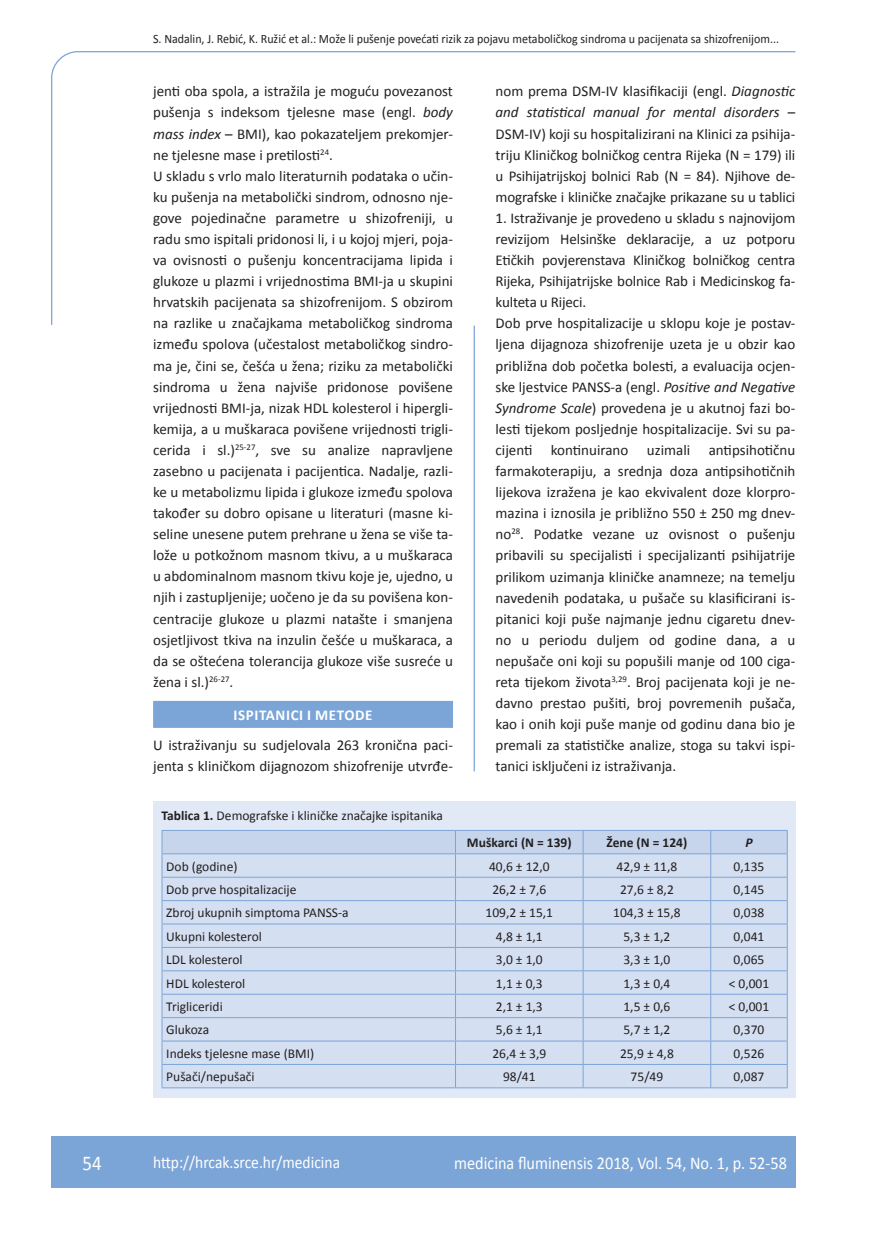
<style>
.page{position:relative;width:872px;height:1234px;background:#fff}
.page>*{position:absolute;margin:0;border:0;box-sizing:border-box;transform-origin:0 0}
.t1{font:21px "Calibri";color:#fff;scale:.9 1}
.t2{font:18px "Calibri";color:#fff;scale:.9 1}
.t3{font:17.25px "Calibri";color:#fff;scale:.9 1}
.t4{font:15px/21px "Calibri";color:#231f20}
.t5{font:700 15px "Calibri";letter-spacing:.04em;color:#fff}
.t6{font:13.5px "Calibri";color:#231f20}
.t7{font:700 13.5px "Calibri";color:#231f20}
.t8{font:italic 700 13.5px "Calibri";color:#231f20}
.t9{font:12.75px "Calibri";color:#231f20;scale:.94 1}
.s1{font-style:italic}
.s2{font-weight:700}
</style>
<div class="page">
<svg style="left:51px;top:51px;width:745px;height:274px"></svg>
<hr style="left:473px;top:325px;width:2px;height:446px;background:#7ca5d7">
<div style="left:51px;top:1135px;width:744px;height:51px;background:#7ca5d7"></div>
<div style="left:153px;top:700px;width:300px;height:27px;background:#7ca5d7"></div>
<div style="left:153px;top:801px;width:642px;height:296px;background:#e1e9f6"></div>
<hr style="left:162px;top:829px;width:293px;height:1px;background:#7ca5d7">
<hr style="left:455px;top:829px;width:128px;height:1px;background:#7ca5d7">
<hr style="left:583px;top:829px;width:127px;height:1px;background:#7ca5d7">
<hr style="left:710px;top:829px;width:77px;height:1px;background:#7ca5d7">
<svg style="left:162px;top:830px;width:626px;height:257px"></svg>
<hr style="left:162px;top:1087px;width:293px;height:1px;background:#7ca5d7">
<hr style="left:455px;top:1087px;width:128px;height:1px;background:#7ca5d7">
<hr style="left:583px;top:1087px;width:127px;height:1px;background:#7ca5d7">
<hr style="left:710px;top:1087px;width:77px;height:1px;background:#7ca5d7">
<p class="t9" style="left:153px;top:30px;width:667px">S. Nadalin, J. Rebić, K. Ružić et al.: Može li pušenje povećati rizik za pojavu metaboličkog sindroma u pacijenata sa shizofrenijom...</p>
<p class="t4" style="left:153px;top:80px;width:301px">jenti oba spola, a istražila je moguću povezanost pušenja s indeksom tjelesne mase (engl. <span class="s1">body mass index</span> – BMI), kao pokazateljem prekomjer&shy;ne tjelesne mase i pretilosti<sup>24</sup>.<br>U skladu s vrlo malo literaturnih podataka o učin&shy;ku pušenja na metabolički sindrom, odnosno nje&shy;gove pojedinačne parametre u shizofreniji, u radu smo ispitali pridonosi li, i u kojoj mjeri, poja&shy;va ovisnosti o pušenju koncentracijama lipida i glukoze u plazmi i vrijednostima BMI-ja u skupini hrvatskih pacijenata sa shizofrenijom. S obzirom na razlike u značajkama metaboličkog sindroma između spolova (učestalost metaboličkog sindro&shy;ma je, čini se, češća u žena; riziku za metabolički sindroma u žena najviše pridonose povišene vrijednosti BMI-ja, nizak HDL kolesterol i hipergli&shy;kemija, a u muškaraca povišene vrijednosti trigli&shy;cerida i sl.)<sup>25-27</sup>, sve su analize napravljene zasebno u pacijenata i pacijentica. Nadalje, razli&shy;ke u metabolizmu lipida i glukoze između spolova također su dobro opisane u literaturi (masne ki&shy;seline unesene putem prehrane u žena se više ta&shy;lože u potkožnom masnom tkivu, a u muškaraca u abdominalnom masnom tkivu koje je, ujedno, u njih i zastupljenije; uočeno je da su povišena kon&shy;centracije glukoze u plazmi natašte i smanjena osjetljivost tkiva na inzulin češće u muškaraca, a da se oštećena tolerancija glukoze više susreće u žena i sl.)<sup>26-27</sup>.</p>
<p class="t5" style="left:234px;top:705px;width:140px">ISPITANICI I METODE</p>
<p class="t4" style="left:153px;top:734px;width:301px">U istraživanju su sudjelovala 263 kronična paci&shy;jenta s kliničkom dijagnozom shizofrenije utvrđe-</p>
<p class="t6" style="left:162px;top:806px;width:283px"><span class="s2">Tablica 1.</span> Demografske i kliničke značajke ispitanika</p>
<p class="t4" style="left:495px;top:80px;width:301px;text-align:justify">nom prema DSM-IV klasifikaciji (engl. <span class="s1">Diagnostic and statistical manual for mental disorders</span> – DSM-IV) koji su hospitalizirani na Klinici za psihija&shy;triju Kliničkog bolničkog centra Rijeka (N = 179) ili u Psihijatrijskoj bolnici Rab (N = 84). Njihove de&shy;mografske i kliničke značajke prikazane su u tablici</p>
<p class="t4" style="left:495px;top:206px;width:301px">1. Istraživanje je provedeno u skladu s najnovijom revizijom Helsinške deklaracije, a uz potporu Etičkih povjerenstava Kliničkog bolničkog centra Rijeka, Psihijatrijske bolnice Rab i Medicinskog fa&shy;kulteta u Rijeci.<br>Dob prve hospitalizacije u sklopu koje je postav&shy;ljena dijagnoza shizofrenije uzeta je u obzir kao približna dob početka bolesti, a evaluacija ocjen&shy;ske ljestvice PANSS-a (engl. <span class="s1">Positive and Negative Syndrome Scale</span>) provedena je u akutnoj fazi bo&shy;lesti tijekom posljednje hospitalizacije. Svi su pa&shy;cijenti kontinuirano uzimali antipsihotičnu farmakoterapiju, a srednja doza antipsihotičnih lijekova izražena je kao ekvivalent doze klorpro&shy;mazina i iznosila je približno 550 ± 250 mg dnev&shy;no<sup>28</sup>. Podatke vezane uz ovisnost o pušenju pribavili su specijalisti i specijalizanti psihijatrije prilikom uzimanja kliničke anamneze; na temelju navedenih podataka, u pušače su klasificirani is&shy;pitanici koji puše najmanje jednu cigaretu dnev&shy;no u periodu duljem od godine dana, a u nepušače oni koji su popušili manje od 100 ciga&shy;reta tijekom života<sup>3,29</sup>. Broj pacijenata koji je ne&shy;davno prestao pušiti, broj povremenih pušača, kao i onih koji puše manje od godinu dana bio je premali za statističke analize, stoga su takvi ispi&shy;tanici isključeni iz istraživanja.</p>
<p class="t7" style="left:467px;top:834px;width:106px">Muškarci (N = 139)</p>
<p class="t7" style="left:606px;top:834px;width:82px">Žene (N = 124)</p>
<p class="t8" style="left:745px;top:834px;width:9px">P</p>
<p class="t6" style="left:166px;top:857px;width:73px">Dob (godine)</p>
<p class="t6" style="left:489px;top:857px;width:62px">40,6 ± 12,0</p>
<p class="t6" style="left:616px;top:857px;width:62px">42,9 ± 11,8</p>
<p class="t6" style="left:733px;top:857px;width:32px">0,135</p>
<p class="t6" style="left:166px;top:880px;width:132px">Dob prve hospitalizacije</p>
<p class="t6" style="left:492px;top:880px;width:55px">26,2 ± 7,6</p>
<p class="t6" style="left:620px;top:880px;width:55px">27,6 ± 8,2</p>
<p class="t6" style="left:733px;top:880px;width:32px">0,145</p>
<p class="t6" style="left:166px;top:904px;width:184px">Zbroj ukupnih simptoma PANSS-a</p>
<p class="t6" style="left:485px;top:904px;width:69px">109,2 ± 15,1</p>
<p class="t6" style="left:613px;top:904px;width:69px">104,3 ± 15,8</p>
<p class="t6" style="left:733px;top:904px;width:32px">0,038</p>
<p class="t6" style="left:166px;top:927px;width:97px">Ukupni kolesterol</p>
<p class="t6" style="left:496px;top:927px;width:48px">4,8 ± 1,1</p>
<p class="t6" style="left:623px;top:927px;width:48px">5,3 ± 1,2</p>
<p class="t6" style="left:733px;top:927px;width:32px">0,041</p>
<p class="t6" style="left:166px;top:951px;width:78px">LDL kolesterol</p>
<p class="t6" style="left:496px;top:951px;width:48px">3,0 ± 1,0</p>
<p class="t6" style="left:623px;top:951px;width:48px">3,3 ± 1,0</p>
<p class="t6" style="left:733px;top:951px;width:32px">0,065</p>
<p class="t6" style="left:166px;top:974px;width:80px">HDL kolesterol</p>
<p class="t6" style="left:496px;top:974px;width:48px">1,1 ± 0,3</p>
<p class="t6" style="left:623px;top:974px;width:48px">1,3 ± 0,4</p>
<p class="t6" style="left:728px;top:974px;width:42px">&lt; 0,001</p>
<p class="t6" style="left:166px;top:997px;width:58px">Trigliceridi</p>
<p class="t6" style="left:496px;top:997px;width:48px">2,1 ± 1,3</p>
<p class="t6" style="left:623px;top:997px;width:48px">1,5 ± 0,6</p>
<p class="t6" style="left:728px;top:997px;width:42px">&lt; 0,001</p>
<p class="t6" style="left:166px;top:1021px;width:44px">Glukoza</p>
<p class="t6" style="left:496px;top:1021px;width:48px">5,6 ± 1,1</p>
<p class="t6" style="left:623px;top:1021px;width:48px">5,7 ± 1,2</p>
<p class="t6" style="left:733px;top:1021px;width:32px">0,370</p>
<p class="t6" style="left:166px;top:1044px;width:149px">Indeks tjelesne mase (BMI)</p>
<p class="t6" style="left:492px;top:1044px;width:55px">26,4 ± 3,9</p>
<p class="t6" style="left:620px;top:1044px;width:55px">25,9 ± 4,8</p>
<p class="t6" style="left:733px;top:1044px;width:32px">0,526</p>
<p class="t6" style="left:166px;top:1068px;width:90px">Pušači/nepušači</p>
<p class="t6" style="left:503px;top:1068px;width:34px">98/41</p>
<p class="t6" style="left:630px;top:1068px;width:34px">75/49</p>
<p class="t6" style="left:733px;top:1068px;width:32px">0,087</p>
<h1 class="t1" style="left:82px;top:1149px;width:23px">54</h1>
<p class="t3" style="left:153px;top:1150px;width:209px">http://hrcak.srce.hr/medicina</p>
<p class="t2" style="left:454px;top:1151px;width:371px">medicina fluminensis 2018, Vol. 54, No. 1, p. 52-58</p>
</div>
